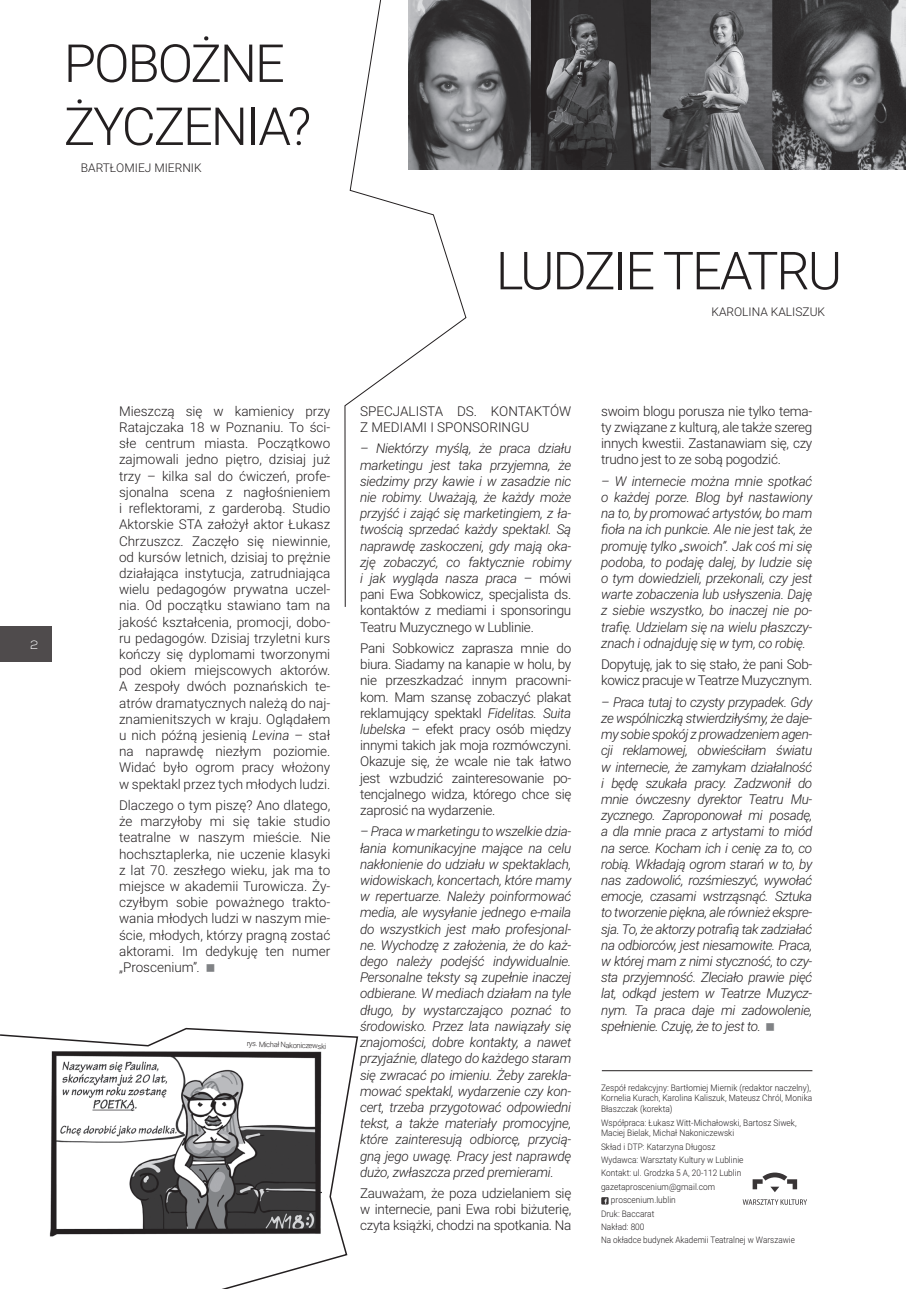
<style>
.page{position:relative;width:906px;height:1289px;background:#fff}
.page>*{position:absolute;margin:0;border:0;box-sizing:border-box;transform-origin:0 0}
.t1{font:300 52.5px/63px "Roboto";letter-spacing:-.04em;color:#231f20}
.t2{font:italic 300 13.5px/16.2px "Roboto";letter-spacing:-.02em;color:#231f20;text-align:justify}
.t3{font:300 13.5px/16.2px "Roboto";letter-spacing:-.02em;color:#231f20;text-align:justify}
.t4{font:300 13.5px/16.2px "Roboto";color:#231f20}
.t5{font:300 12px "Roboto";color:#231f20}
.t6{font:300 12px "Nexa";color:#fff}
.t7{font:300 9px/10.8px "Roboto";letter-spacing:.005em;color:#231f20;text-align:justify;scale:.92 1}
.t8{font:300 9px "Roboto";letter-spacing:.005em;color:#231f20;scale:.9 1}
.t9{font:300 7.5px "Roboto";color:#231f20}
.s1{font-style:italic}
.s2{font-style:normal}
</style>
<div class="page">
<div style="left:0;top:626px;width:52px;height:36px;background:#4f4b4c"></div>
<img style="left:505px;top:0;width:401px;height:169px">
<svg style="left:344px;top:0;width:161px;height:607px"></svg>
<svg style="left:752px;top:1172px;width:45px;height:20px"></svg>
<svg style="left:742px;top:1199px;width:65px;height:5px"></svg>
<svg style="left:0;top:1027px;width:359px;height:261px"></svg>
<img style="left:49px;top:1050px;width:273px;height:187px">
<svg style="left:601px;top:1197px;width:7px;height:7px"></svg>
<hr style="left:602px;top:1070px;width:210px;height:1px;background:#231f20">
<h1 class="t1" style="left:64px;top:30px;width:249px">POBOŻNE<br>ŻYCZENIA?</h1>
<p class="t5" style="left:81px;top:159px;width:122px">BARTŁOMIEJ MIERNIK</p>
<h1 class="t1" style="left:496px;top:237px;width:348px">LUDZIE TEATRU</h1>
<p class="t5" style="left:711px;top:304px;width:115px">KAROLINA KALISZUK</p>
<p class="t6" style="left:30px;top:638px;width:9px">2</p>
<p class="t3" style="left:119px;top:402px;width:213px">Mieszczą się w kamienicy przy Ratajczaka 18 w Poznaniu. To ści&shy;słe centrum miasta. Początkowo zajmowali jedno piętro, dzisiaj już trzy – kilka sal do ćwiczeń, profe&shy;sjonalna scena z nagłośnieniem i reflektorami, z garderobą. Studio Aktorskie STA założył aktor Łukasz Chrzuszcz. Zaczęło się niewinnie, od kursów letnich, dzisiaj to prężnie działająca instytucja, zatrudniająca wielu pedagogów prywatna uczel&shy;nia. Od początku stawiano tam na jakość kształcenia, promocji, dobo&shy;ru pedagogów. Dzisiaj trzyletni kurs kończy się dyplomami tworzonymi pod okiem miejscowych aktorów.<br>A zespoły dwóch poznańskich te&shy;atrów dramatycznych należą do naj&shy;znamienitszych w kraju. Oglądałem u nich późną jesienią <span class="s1">Levina</span> – stał na naprawdę niezłym poziomie.<br>Widać było ogrom pracy włożony w spektakl przez tych młodych ludzi.</p>
<p class="t3" style="left:119px;top:796px;width:213px">Dlaczego o tym piszę? Ano dlatego, że marzyłoby mi się takie studio teatralne w naszym mieście. Nie hochsztaplerka, nie uczenie klasyki z lat 70. zeszłego wieku, jak ma to miejsce w akademii Turowicza. Ży&shy;czyłbym sobie poważnego trakto&shy;wania młodych ludzi w naszym mie&shy;ście, młodych, którzy pragną zostać aktorami. Im dedykuję ten numer „Proscenium”<span class="s1">.</span></p>
<p class="t9" style="left:247px;top:1038px;width:81px;rotate:2deg">rys. Michał Nakoniczewski</p>
<p class="t4" style="left:360px;top:402px;width:213px">SPECJALISTA DS. KONTAKTÓW<br>Z MEDIAMI I SPONSORINGU</p>
<p class="t2" style="left:360px;top:440px;width:213px">– Niektórzy myślą, że praca działu marketingu jest taka przyjemna, że siedzimy przy kawie i w zasadzie nic nie robimy. Uważają, że każdy może przyjść i zająć się marketingiem, z ła&shy;twością sprzedać każdy spektakl. Są naprawdę zaskoczeni, gdy mają oka&shy;zję zobaczyć, co faktycznie robimy i jak wygląda nasza praca <span class="s2">– mówi pani Ewa Sobkowicz, specjalista ds. kontaktów z mediami i sponsoringu Teatru Muzycznego w Lublinie.</span></p>
<p class="t3" style="left:360px;top:639px;width:213px">Pani Sobkowicz zaprasza mnie do biura. Siadamy na kanapie w holu, by nie przeszkadzać innym pracowni&shy;kom. Mam szansę zobaczyć plakat reklamujący spektakl <span class="s1">Fidelitas. Suita lubelska</span> – efekt pracy osób między innymi takich jak moja rozmówczyni.<br>Okazuje się, że wcale nie tak łatwo jest wzbudzić zainteresowanie po&shy;tencjalnego widza, którego chce się zaprosić na wydarzenie.</p>
<p class="t2" style="left:360px;top:823px;width:213px">– Praca w marketingu to wszelkie dzia&shy;łania komunikacyjne mające na celu nakłonienie do udziału w spektaklach, widowiskach, koncertach, które mamy w repertuarze. Należy poinformować media, ale wysyłanie jednego e-maila do wszystkich jest mało profesjonal&shy;ne. Wychodzę z założenia, że do każ&shy;dego należy podejść indywidualnie.<br>Personalne teksty są zupełnie inaczej odbierane. W mediach działam na tyle długo, by wystarczająco poznać to środowisko. Przez lata nawiązały się znajomości, dobre kontakty, a nawet przyjaźnie, dlatego do każdego staram się zwracać po imieniu. Żeby zarekla&shy;mować spektakl, wydarzenie czy kon&shy;cert, trzeba przygotować odpowiedni tekst, a także materiały promocyjne, które zainteresują odbiorcę, przycią&shy;gną jego uwagę. Pracy jest naprawdę dużo, zwłaszcza przed premierami.</p>
<p class="t3" style="left:360px;top:1184px;width:213px">Zauważam, że poza udzielaniem się w internecie, pani Ewa robi biżuterię, czyta książki, chodzi na spotkania. Na</p>
<p class="t3" style="left:601px;top:402px;width:213px">swoim blogu porusza nie tylko tema&shy;ty związane z kulturą, ale także szereg innych kwestii. Zastanawiam się, czy trudno jest to ze sobą pogodzić.</p>
<p class="t2" style="left:601px;top:472px;width:213px">– W internecie można mnie spotkać o każdej porze. Blog był nastawiony na to, by promować artystów, bo mam fioła na ich punkcie. Ale nie jest tak, że promuję tylko „swoich”. Jak coś mi się podoba, to podaję dalej, by ludzie się o tym dowiedzieli, przekonali, czy jest warte zobaczenia lub usłyszenia. Daję z siebie wszystko, bo inaczej nie po&shy;trafię. Udzielam się na wielu płaszczy&shy;znach i odnajduję się w tym, co robię.</p>
<p class="t3" style="left:601px;top:655px;width:213px">Dopytuję, jak to się stało, że pani Sob&shy;kowicz pracuje w Teatrze Muzycznym.</p>
<p class="t2" style="left:601px;top:693px;width:213px">– Praca tutaj to czysty przypadek. Gdy ze wspólniczką stwierdziłyśmy, że daje&shy;my sobie spokój z prowadzeniem agen&shy;cji reklamowej, obwieściłam światu w internecie, że zamykam działalność i będę szukała pracy. Zadzwonił do mnie ówczesny dyrektor Teatru Mu&shy;zycznego. Zaproponował mi posadę, a dla mnie praca z artystami to miód na serce. Kocham ich i cenię za to, co robią. Wkładają ogrom starań w to, by nas zadowolić, rozśmieszyć, wywołać emocje, czasami wstrząsnąć. Sztuka to tworzenie piękna, ale również ekspre&shy;sja. To, że aktorzy potrafią tak zadziałać na odbiorców, jest niesamowite. Praca, w której mam z nimi styczność, to czy&shy;sta przyjemność. Zleciało prawie pięć lat, odkąd jestem w Teatrze Muzycz&shy;nym. Ta praca daje mi zadowolenie, spełnienie. Czuję, że to jest to.</p>
<p class="t7" style="left:601px;top:1081px;width:231px">Zespół redakcyjny: Bartłomiej Miernik (redaktor naczelny), Kornelia Kurach, Karolina Kaliszuk, Mateusz Chról, Monika Błaszczak (korekta)</p>
<p class="t7" style="left:601px;top:1116px;width:214px">Współpraca: Łukasz Witt-Michałowski, Bartosz Siwek,<br>Maciej Bielak, Michał Nakoniczewski</p>
<p class="t7" style="left:601px;top:1140px;width:126px">Skład i DTP: Katarzyna Długosz</p>
<p class="t7" style="left:601px;top:1154px;width:156px">Wydawca: Warsztaty Kultury w Lublinie</p>
<p class="t7" style="left:601px;top:1167px;width:154px">Kontakt: ul. Grodzka 5 A, 20-112 Lublin</p>
<p class="t7" style="left:601px;top:1180px;width:126px">gazetaproscenium@gmail.com</p>
<p class="t7" style="left:611px;top:1194px;width:72px">proscenium.lublin</p>
<p class="t7" style="left:601px;top:1207px;width:59px">Druk: Baccarat</p>
<p class="t7" style="left:601px;top:1220px;width:49px">Nakład: 800</p>
<p class="t8" style="left:601px;top:1233px;width:217px">Na okładce budynek Akademii Teatralnej w Warszawie</p>
</div>
